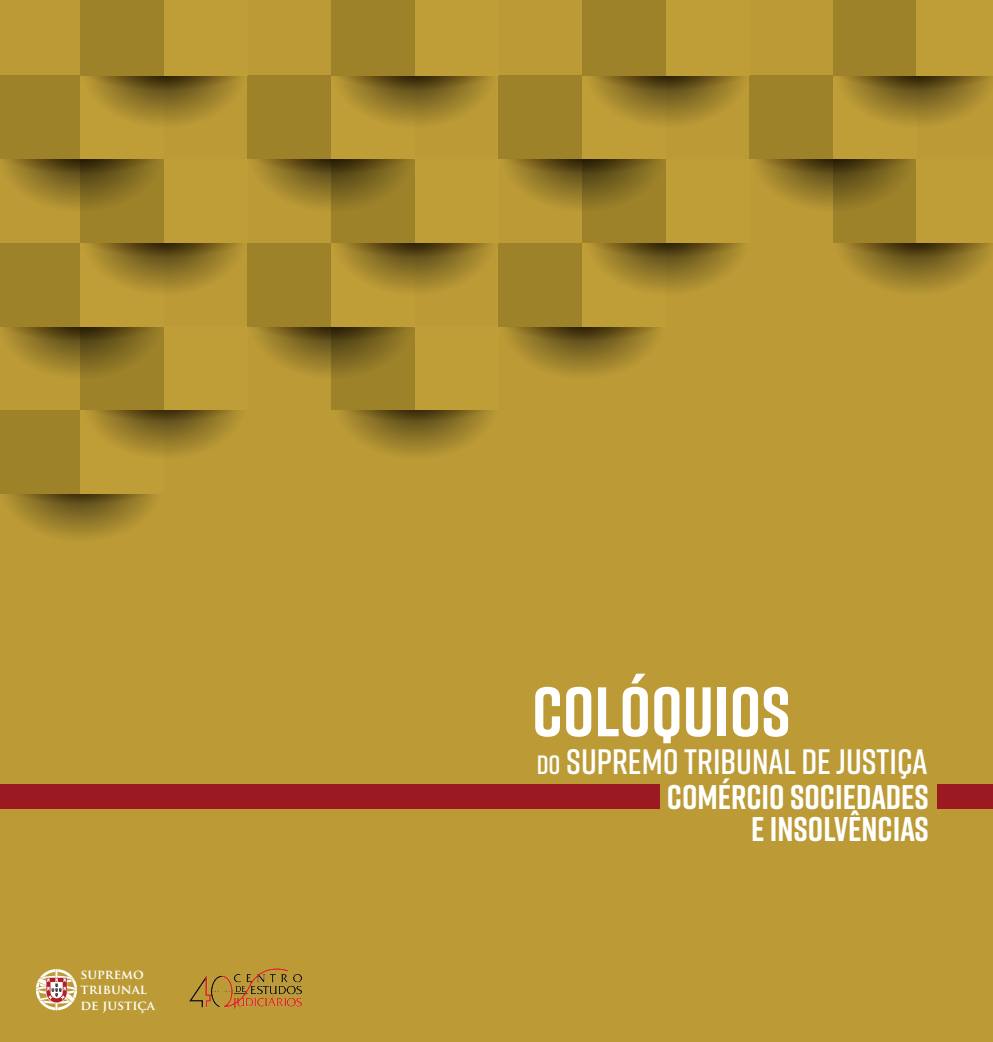
<style>
.page{position:relative;width:993px;height:1042px;background:#fff}
.page>*{position:absolute;margin:0;border:0;box-sizing:border-box;transform-origin:0 0}
.t1{font:700 69.83px "Rift";color:#fff}
.t2{font:600 35.35px "Rift";color:#fff}
.t3{font:700 34.12px/31.5px "Rift";color:#fff;text-align:right}
.t4{font:700 12.95px/15.6px "Trajan Pro";color:#fff}
.s1{font-size:26.43px}
</style>
<div class="page">
<div style="left:0;top:0;width:992px;height:1042px;background:#bc9b36"></div>
<svg style="left:6px;top:494px;width:150px;height:44px"></svg>
<div style="left:0;top:410px;width:80px;height:84px;background:#9d822a"></div>
<div style="left:80px;top:410px;width:84px;height:84px;background:#c09e37"></div>
<svg style="left:81px;top:343px;width:166px;height:116px"></svg>
<svg style="left:82px;top:383px;width:164px;height:38px"></svg>
<div style="left:80px;top:326px;width:84px;height:84px;background:#9d822a"></div>
<div style="left:164px;top:326px;width:83px;height:84px;background:#c09e37"></div>
<svg style="left:332px;top:343px;width:166px;height:116px"></svg>
<svg style="left:333px;top:383px;width:164px;height:38px"></svg>
<div style="left:331px;top:326px;width:83px;height:84px;background:#9d822a"></div>
<div style="left:414px;top:326px;width:84px;height:84px;background:#c09e37"></div>
<svg style="left:0;top:326px;width:163px;height:49px"></svg>
<div style="left:0;top:243px;width:80px;height:83px;background:#9d822a"></div>
<div style="left:80px;top:243px;width:84px;height:83px;background:#c09e37"></div>
<svg style="left:248px;top:262px;width:166px;height:117px"></svg>
<svg style="left:249px;top:303px;width:164px;height:38px;background:#665219"></svg>
<div style="left:247px;top:243px;width:84px;height:83px;background:#9d822a"></div>
<div style="left:331px;top:243px;width:83px;height:83px;background:#c09e37"></div>
<svg style="left:499px;top:262px;width:166px;height:117px"></svg>
<svg style="left:500px;top:303px;width:164px;height:38px;background:#6e591c"></svg>
<div style="left:498px;top:243px;width:84px;height:83px;background:#9d822a"></div>
<div style="left:582px;top:243px;width:83px;height:83px;background:#c09e37"></div>
<svg style="left:81px;top:178px;width:166px;height:117px"></svg>
<svg style="left:82px;top:219px;width:164px;height:38px;background:#69541a"></svg>
<div style="left:80px;top:159px;width:84px;height:84px;background:#9d822a"></div>
<div style="left:164px;top:159px;width:83px;height:84px;background:#c09e37"></div>
<svg style="left:331px;top:178px;width:166px;height:117px"></svg>
<svg style="left:332px;top:219px;width:164px;height:38px;background:#69541a"></svg>
<div style="left:331px;top:159px;width:83px;height:84px;background:#9d822a"></div>
<div style="left:414px;top:159px;width:84px;height:84px;background:#c09e37"></div>
<svg style="left:583px;top:178px;width:166px;height:117px"></svg>
<svg style="left:584px;top:219px;width:164px;height:38px;background:#69541a"></svg>
<div style="left:582px;top:159px;width:83px;height:84px;background:#9d822a"></div>
<div style="left:665px;top:159px;width:84px;height:84px;background:#c09e37"></div>
<svg style="left:839px;top:243px;width:153px;height:48px"></svg>
<div style="left:832px;top:159px;width:84px;height:84px;background:#9d822a"></div>
<div style="left:916px;top:159px;width:76px;height:84px;background:#c09e37"></div>
<svg style="left:2px;top:159px;width:155px;height:49px"></svg>
<div style="left:0;top:76px;width:80px;height:83px;background:#9d822a"></div>
<div style="left:80px;top:76px;width:84px;height:83px;background:#c09e37"></div>
<svg style="left:248px;top:95px;width:166px;height:117px"></svg>
<svg style="left:249px;top:135px;width:164px;height:38px;background:#5d4a16"></svg>
<div style="left:247px;top:76px;width:84px;height:83px;background:#9d822a"></div>
<div style="left:331px;top:76px;width:83px;height:83px;background:#c09e37"></div>
<svg style="left:499px;top:95px;width:166px;height:117px"></svg>
<svg style="left:500px;top:135px;width:164px;height:38px;background:#5e4b16"></svg>
<div style="left:498px;top:76px;width:84px;height:83px;background:#9d822a"></div>
<div style="left:582px;top:76px;width:83px;height:83px;background:#c09e37"></div>
<svg style="left:749px;top:95px;width:166px;height:117px"></svg>
<svg style="left:750px;top:135px;width:164px;height:38px;background:#5e4b16"></svg>
<div style="left:749px;top:76px;width:83px;height:83px;background:#9d822a"></div>
<div style="left:832px;top:76px;width:84px;height:83px;background:#c09e37"></div>
<svg style="left:81px;top:11px;width:166px;height:117px"></svg>
<svg style="left:82px;top:52px;width:164px;height:37px"></svg>
<div style="left:80px;top:0;width:84px;height:76px;background:#9d822a"></div>
<div style="left:164px;top:0;width:83px;height:76px;background:#c09e37"></div>
<svg style="left:331px;top:11px;width:166px;height:117px"></svg>
<svg style="left:332px;top:52px;width:164px;height:37px"></svg>
<div style="left:331px;top:0;width:83px;height:76px;background:#9d822a"></div>
<div style="left:414px;top:0;width:84px;height:76px;background:#c09e37"></div>
<svg style="left:583px;top:11px;width:166px;height:117px"></svg>
<svg style="left:584px;top:52px;width:164px;height:37px"></svg>
<div style="left:582px;top:0;width:83px;height:76px;background:#9d822a"></div>
<div style="left:665px;top:0;width:84px;height:76px;background:#c09e37"></div>
<svg style="left:832px;top:76px;width:160px;height:52px"></svg>
<div style="left:832px;top:0;width:84px;height:76px;background:#9d822a"></div>
<div style="left:916px;top:0;width:76px;height:76px;background:#c09e37"></div>
<div style="left:0;top:784px;width:659px;height:25px;background:#9b1920"></div>
<div style="left:937px;top:784px;width:55px;height:25px;background:#9b1920"></div>
<img style="left:189px;top:968px;width:113px;height:41px">
<svg style="left:36px;top:969px;width:41px;height:41px"></svg>
<p class="t4" style="left:80px;top:966px;width:76px">SUPREMO<br>TRIBUNAL<br>DE JUSTIÇA</p>
<h1 class="t1" style="left:532px;top:662px;width:260px">COLÓQUIOS</h1>
<p class="t2" style="left:536px;top:736px;width:392px"><span class="s1">DO</span> SUPREMO TRIBUNAL DE JUSTIÇA</p>
<p class="t3" style="left:666px;top:781px;width:263px">COMÉRCIO SOCIEDADES<br>E INSOLVÊNCIAS</p>
</div>
